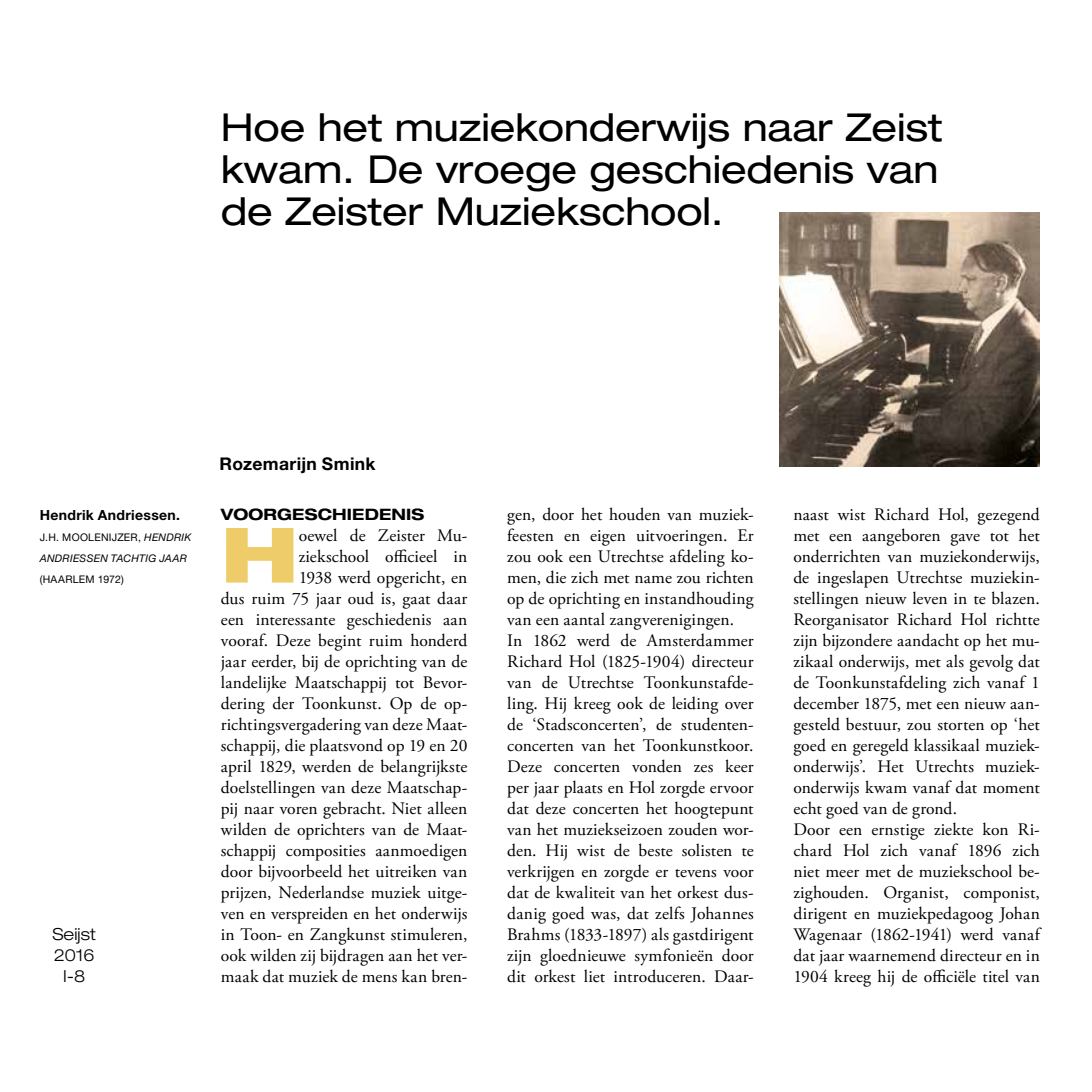
<style>
.page{position:relative;width:1092px;height:1092px;background:#fff}
.page>*{position:absolute;margin:0;border:0;box-sizing:border-box;transform-origin:0 0}
.t1{font:900 expanded 76.3px "Helvetica Neue LT Std";color:#eecc69}
.t2{font:expanded 38.5px/42px "Helvetica Neue LT Std";letter-spacing:-.005em;color:#000;text-align:justify}
.t3{font:17.5px/21px "Adobe Garamond Pro";letter-spacing:.005em;color:#000}
.t4{font:700 17.5px "Helvetica Neue LT Std";letter-spacing:.02em;color:#000}
.t5{font:300 expanded 16.62px/21px "Helvetica Neue LT Std";letter-spacing:.005em;color:#000;text-align:center}
.t6{font:700 expanded 15.75px "Helvetica Neue LT Std";letter-spacing:.01em;color:#000}
.t7{font:700 14px "Helvetica Neue LT Std";letter-spacing:.025em;color:#000}
.t8{font:italic 10.5px/21px "Helvetica Neue LT Std";letter-spacing:.025em;color:#000}
.t9{font:10.5px "Helvetica Neue LT Std";letter-spacing:.025em;color:#000}
.s1{font-style:normal}
</style>
<div class="page">
<img style="left:779px;top:213px;width:260px;height:254px">
<h2 class="t2" style="left:221px;top:106px;width:722px">Hoe het muziekonderwijs naar Zeist kwam. De vroege geschiedenis van de Zeister Muziekschool.</h2>
<p class="t7" style="left:40px;top:506px;width:142px">Hendrik Andriessen.</p>
<p class="t8" style="left:40px;top:526px;width:153px"><span class="s1">J.H. MOOLENIJZER,</span> HENDRIK<br>ANDRIESSEN TACHTIG JAAR</p>
<p class="t9" style="left:40px;top:572px;width:86px">(HAARLEM 1972)</p>
<p class="t5" style="left:52px;top:923px;width:45px">Seijst<br>2016<br>I-8</p>
<p class="t4" style="left:220px;top:452px;width:157px">Rozemarijn Smink</p>
<p class="t6" style="left:221px;top:504px;width:183px">VOORGESCHIEDENIS</p>
<h1 class="t1" style="left:221px;top:505px;width:79px">H</h1>
<p class="t3" style="left:221px;top:525px;width:248px;text-align:right">oewel de Zeister Mu-<br>ziekschool officieel in<br>1938 werd opgericht, en<br>dus ruim 75 jaar oud is, gaat daar een interessante geschiedenis aan vooraf. Deze begint ruim honderd jaar eerder, bij de oprichting van de landelijke Maatschappij tot Bevor&shy;dering der Toonkunst. Op de op&shy;richtingsvergadering van deze Maat&shy;schappij, die plaatsvond op 19 en 20 april 1829, werden de belangrijkste doelstellingen van deze Maatschap&shy;pij naar voren gebracht. Niet alleen wilden de oprichters van de Maat&shy;schappij composities aanmoedigen door bijvoorbeeld het uitreiken van prijzen, Nederlandse muziek uitge&shy;ven en verspreiden en het onderwijs in Toon- en Zangkunst stimuleren, ook wilden zij bijdragen aan het ver&shy;maak dat muziek de mens kan bren-</p>
<p class="t3" style="left:507px;top:504px;width:248px">gen, door het houden van muziek&shy;feesten en eigen uitvoeringen. Er zou ook een Utrechtse afdeling ko&shy;men, die zich met name zou richten op de oprichting en instandhouding van een aantal zangverenigingen.<br>In 1862 werd de Amsterdammer Richard Hol (1825-1904) directeur van de Utrechtse Toonkunstafde&shy;ling. Hij kreeg ook de leiding over de ‘Stadsconcerten’, de studenten&shy;concerten van het Toonkunstkoor.<br>Deze concerten vonden zes keer per jaar plaats en Hol zorgde ervoor dat deze concerten het hoogtepunt van het muziekseizoen zouden wor&shy;den. Hij wist de beste solisten te verkrijgen en zorgde er tevens voor dat de kwaliteit van het orkest dus&shy;danig goed was, dat zelfs Johannes Brahms (1833-1897) als gastdirigent zijn gloednieuwe symfonieën door dit orkest liet introduceren. Daar-</p>
<p class="t3" style="left:793px;top:504px;width:248px">naast wist Richard Hol, gezegend met een aangeboren gave tot het onderrichten van muziekonderwijs, de ingeslapen Utrechtse muziekin&shy;stellingen nieuw leven in te blazen.<br>Reorganisator Richard Hol richtte zijn bijzondere aandacht op het mu&shy;zikaal onderwijs, met als gevolg dat de Toonkunstafdeling zich vanaf 1 december 1875, met een nieuw aan&shy;gesteld bestuur, zou storten op ‘het goed en geregeld klassikaal muziek&shy;onderwijs’. Het Utrechts muziek&shy;onderwijs kwam vanaf dat moment echt goed van de grond.<br>Door een ernstige ziekte kon Ri&shy;chard Hol zich vanaf 1896 zich niet meer met de muziekschool be&shy;zighouden. Organist, componist, dirigent en muziekpedagoog Johan Wagenaar (1862-1941) werd vanaf dat jaar waarnemend directeur en in 1904 kreeg hij de officiële titel van</p>
</div>
